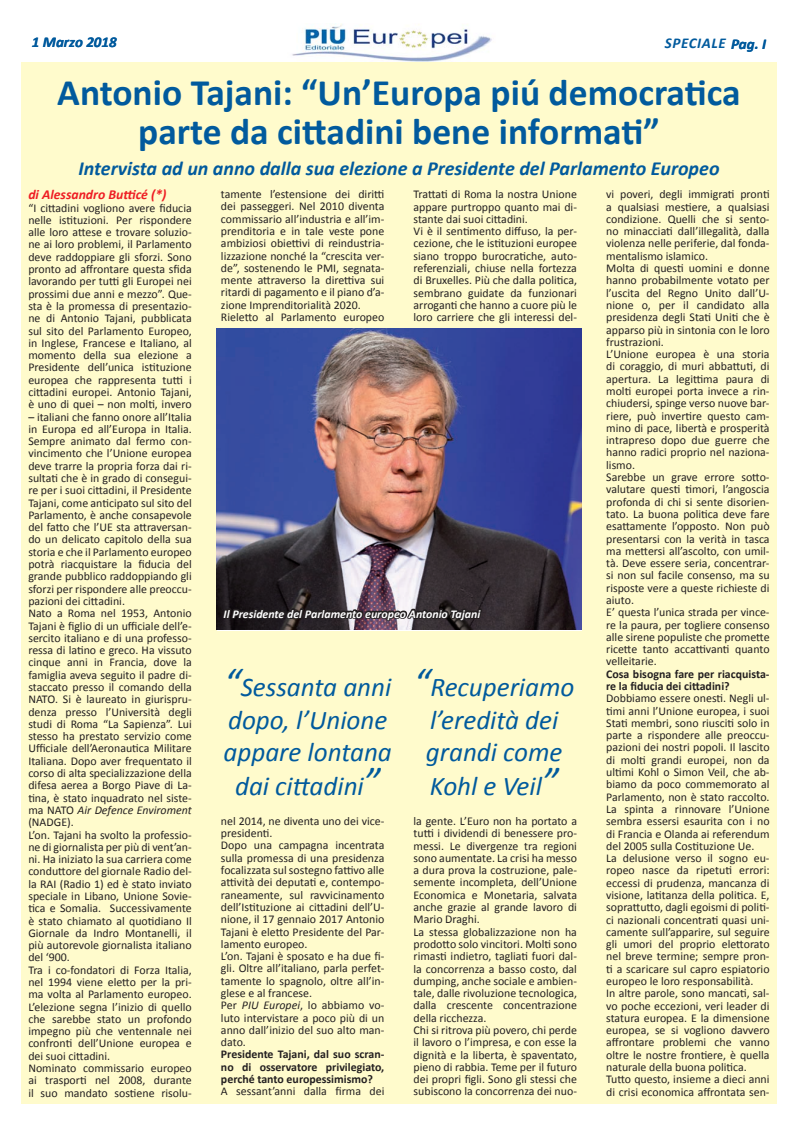
<style>
.page{position:relative;width:798px;height:1134px;background:#fff}
.page>*{position:absolute;margin:0;border:0;box-sizing:border-box;transform-origin:0 0}
.t1{font:700 37.5px/38.8px "Calibri";color:#015a9d;text-align:center}
.t2{font:italic 27.12px/33px "Calibri";color:#015a9d;text-align:center}
.t3{font:italic 700 20px "Calibri";color:#015a9d}
.t4{font:italic 700 15px "Calibri";letter-spacing:.04em;color:#015a9d}
.t5{font:italic 700 15px "Calibri";color:#015a9d}
.t6{font:italic 700 13.75px "Calibri";color:#ee1d23}
.t7{font:11.88px/12.2px "Calibri";color:#231f20}
.t8{font:700 11.88px/12.2px "Calibri";color:#231f20;text-align:justify}
.t9{font:italic 700 11.88px "Calibri";color:#fff}
.s1{font-style:italic}
.s2{font-size:39.5px}
</style>
<div class="page">
<img style="left:292px;top:24px;width:200px;height:38px">
<div style="left:21px;top:189px;width:755px;height:915px;background:#fffbcc"></div>
<div style="left:21px;top:62px;width:755px;height:127px;background:#fffbcc"></div>
<img style="left:216px;top:329px;width:365px;height:301px">
<svg style="left:221px;top:574px;width:262px;height:57px;background:#4b4348"></svg>
<p class="t5" style="left:32px;top:33px;width:86px">1 Marzo 2018</p>
<p class="t4" style="left:664px;top:34px;width:102px">SPECIALE Pag. I</p>
<h1 class="t1" style="left:57px;top:73px;width:684px">Antonio Tajani: “Un’Europa piú democratica parte da cittadini bene informati”</h1>
<h3 class="t3" style="left:78px;top:155px;width:642px">Intervista ad un anno dalla sua elezione a Presidente del Parlamento Europeo</h3>
<p class="t6" style="left:28px;top:186px;width:140px">di Alessandro Butticé (*)</p>
<p class="t7" style="left:28px;top:202px;width:165px;text-align:justify">“I cittadini vogliono avere fiducia nelle istituzioni. Per rispondere alle loro attese e trovare soluzio&shy;ne ai loro problemi, il Parlamento deve raddoppiare gli sforzi. Sono pronto ad affrontare questa sfida lavorando per tutti gli Europei nei prossimi due anni e mezzo”. Que&shy;sta è la promessa di presentazio&shy;ne di Antonio Tajani, pubblicata sul sito del Parlamento Europeo, in Inglese, Francese e Italiano, al momento della sua elezione a Presidente dell’unica istituzione europea che rappresenta tutti i cittadini europei. Antonio Tajani, è uno di quei – non molti, invero</p>
<p class="t7" style="left:28px;top:410px;width:165px">– italiani che fanno onore all’Italia in Europa ed all’Europa in Italia.<br>Sempre animato dal fermo con&shy;vincimento che l’Unione europea deve trarre la propria forza dai ri&shy;sultati che è in grado di consegui&shy;re per i suoi cittadini, il Presidente<br>Tajani, come anticipato sul sito del<br>Parlamento, è anche consapevole del fatto che l’UE sta attraversan&shy;do un delicato capitolo della sua storia e che il Parlamento europeo potrà riacquistare la fiducia del grande pubblico raddoppiando gli sforzi per rispondere alle preoccu&shy;pazioni dei cittadini.<br>Nato a Roma nel 1953, Antonio<br>Tajani è figlio di un ufficiale dell’e&shy;sercito italiano e di una professo&shy;ressa di latino e greco. Ha vissuto cinque anni in Francia, dove la famiglia aveva seguito il padre di&shy;staccato presso il comando della<br>NATO. Si è laureato in giurispru&shy;denza presso l’Università degli studi di Roma “La Sapienza”. Lui stesso ha prestato servizio come<br>Ufficiale dell’Aeronautica Militare<br>Italiana. Dopo aver frequentato il corso di alta specializzazione della difesa aerea a Borgo Piave di La&shy;tina, è stato inquadrato nel siste&shy;ma NATO <span class="s1">Air Defence Enviroment </span>(NADGE).<br>L’on. Tajani ha svolto la professio&shy;ne di giornalista per più di vent’an&shy;ni. Ha iniziato la sua carriera come conduttore del giornale Radio del&shy;la RAI (Radio 1) ed è stato inviato speciale in Libano, Unione Sovie&shy;tica e Somalia. Successivamente è stato chiamato al quotidiano Il<br>Giornale da Indro Montanelli, il più autorevole giornalista italiano del ‘900.<br>Tra i co-fondatori di Forza Italia, nel 1994 viene eletto per la pri&shy;ma volta al Parlamento europeo.<br>L’elezione segna l’inizio di quello che sarebbe stato un profondo impegno più che ventennale nei confronti dell’Unione europea e dei suoi cittadini.<br>Nominato commissario europeo ai trasporti nel 2008, durante il suo mandato sostiene risolu-</p>
<p class="t7" style="left:221px;top:188px;width:165px">tamente l’estensione dei diritti dei passeggeri. Nel 2010 diventa commissario all’industria e all’im&shy;prenditoria e in tale veste pone ambiziosi obiettivi di reindustria&shy;lizzazione nonché la “crescita ver&shy;de”, sostenendo le PMI, segnata&shy;mente attraverso la direttiva sui ritardi di pagamento e il piano d’a&shy;zione Imprenditorialità 2020.<br>Rieletto al Parlamento europeo</p>
<p class="t7" style="left:413px;top:188px;width:165px">Trattati di Roma la nostra Unione appare purtroppo quanto mai di&shy;stante dai suoi cittadini.<br>Vi è il sentimento diffuso, la per&shy;cezione, che le istituzioni europee siano troppo burocratiche, auto&shy;referenziali, chiuse nella fortezza di Bruxelles. Più che dalla politica, sembrano guidate da funzionari arroganti che hanno a cuore più le loro carriere che gli interessi del-</p>
<p class="t9" style="left:223px;top:606px;width:258px">Il Presidente del Parlamento europeo Antonio Tajani</p>
<h2 class="t2" style="left:223px;top:670px;width:170px"><span class="s2">“</span>Sessanta anni dopo, l’Unione appare lontana dai cittadini<span class="s2">”</span></h2>
<h2 class="t2" style="left:414px;top:670px;width:162px"><span class="s2">“</span>Recuperiamo l’eredità dei grandi come<br>Kohl e Veil<span class="s2">”</span></h2>
<p class="t7" style="left:221px;top:815px;width:165px">nel 2014, ne diventa uno dei vice&shy;presidenti.<br>Dopo una campagna incentrata sulla promessa di una presidenza focalizzata sul sostegno fattivo alle attività dei deputati e, contempo&shy;raneamente, sul ravvicinamento dell’Istituzione ai cittadini dell’U&shy;nione, il 17 gennaio 2017 Antonio<br>Tajani è eletto Presidente del Par&shy;lamento europeo.<br>L’on. Tajani è sposato e ha due fi&shy;gli. Oltre all’italiano, parla perfet&shy;tamente lo spagnolo, oltre all’in&shy;glese e al francese.<br>Per <span class="s1">PIU Europei</span>, lo abbiamo vo&shy;luto intervistare a poco più di un anno dall’inizio del suo alto man&shy;dato.</p>
<p class="t8" style="left:221px;top:1048px;width:165px">Presidente Tajani, dal suo scran&shy;no di osservatore privilegiato, perché tanto europessimismo?</p>
<p class="t7" style="left:221px;top:1085px;width:165px">A sessant’anni dalla firma dei</p>
<p class="t7" style="left:413px;top:815px;width:165px">la gente. L’Euro non ha portato a tutti i dividendi di benessere pro&shy;messi. Le divergenze tra regioni sono aumentate. La crisi ha messo a dura prova la costruzione, pale&shy;semente incompleta, dell’Unione<br>Economica e Monetaria, salvata anche grazie al grande lavoro di<br>Mario Draghi.<br>La stessa globalizzazione non ha prodotto solo vincitori. Molti sono rimasti indietro, tagliati fuori dal&shy;la concorrenza a basso costo, dal dumping, anche sociale e ambien&shy;tale, dalle rivoluzione tecnologica, dalla crescente concentrazione della ricchezza.<br>Chi si ritrova più povero, chi perde il lavoro o l’impresa, e con esse la dignità e la liberta, è spaventato, pieno di rabbia. Teme per il futuro dei propri figli. Sono gli stessi che subiscono la concorrenza dei nuo-</p>
<p class="t7" style="left:606px;top:188px;width:165px">vi poveri, degli immigrati pronti a qualsiasi mestiere, a qualsiasi condizione. Quelli che si sento&shy;no minacciati dall’illegalità, dalla violenza nelle periferie, dal fonda&shy;mentalismo islamico.<br>Molta di questi uomini e donne hanno probabilmente votato per l’uscita del Regno Unito dall’U&shy;nione o, per il candidato alla presidenza degli Stati Uniti che è apparso più in sintonia con le loro frustrazioni.<br>L’Unione europea è una storia di coraggio, di muri abbattuti, di apertura. La legittima paura di molti europei porta invece a rin&shy;chiudersi, spinge verso nuove bar&shy;riere, può invertire questo cam&shy;mino di pace, libertà e prosperità intrapreso dopo due guerre che hanno radici proprio nel naziona&shy;lismo.<br>Sarebbe un grave errore sotto&shy;valutare questi timori, l’angoscia profonda di chi si sente disorien&shy;tato. La buona politica deve fare esattamente l’opposto. Non può presentarsi con la verità in tasca ma mettersi all’ascolto, con umil&shy;tà. Deve essere seria, concentrar&shy;si non sul facile consenso, ma su risposte vere a queste richieste di aiuto.<br>E’ questa l’unica strada per vince&shy;re la paura, per togliere consenso alle sirene populiste che promette ricette tanto accattivanti quanto velleitarie.</p>
<p class="t8" style="left:606px;top:668px;width:165px">Cosa bisogna fare per riacquista&shy;re la fiducia dei cittadini?</p>
<p class="t7" style="left:606px;top:692px;width:165px">Dobbiamo essere onesti. Negli ul&shy;timi anni l’Unione europea, i suoi Stati membri, sono riusciti solo in parte a rispondere alle preoccu&shy;pazioni dei nostri popoli. Il lascito di molti grandi europei, non da ultimi Kohl o Simon Veil, che ab&shy;biamo da poco commemorato al Parlamento, non è stato raccolto.<br>La spinta a rinnovare l’Unione sembra essersi esaurita con i no di Francia e Olanda ai referendum del 2005 sulla Costituzione Ue.<br>La delusione verso il sogno eu&shy;ropeo nasce da ripetuti errori: eccessi di prudenza, mancanza di visione, latitanza della politica. E, soprattutto, dagli egoismi di politi&shy;ci nazionali concentrati quasi uni&shy;camente sull’apparire, sul seguire gli umori del proprio elettorato nel breve termine; sempre pron&shy;ti a scaricare sul capro espiatorio europeo le loro responsabilità.<br>In altre parole, sono mancati, sal&shy;vo poche eccezioni, veri leader di statura europea. E la dimensione europea, se si vogliono davvero affrontare problemi che vanno oltre le nostre frontiere, è quella naturale della buona politica.<br>Tutto questo, insieme a dieci anni di crisi economica affrontata sen-</p>
</div>
